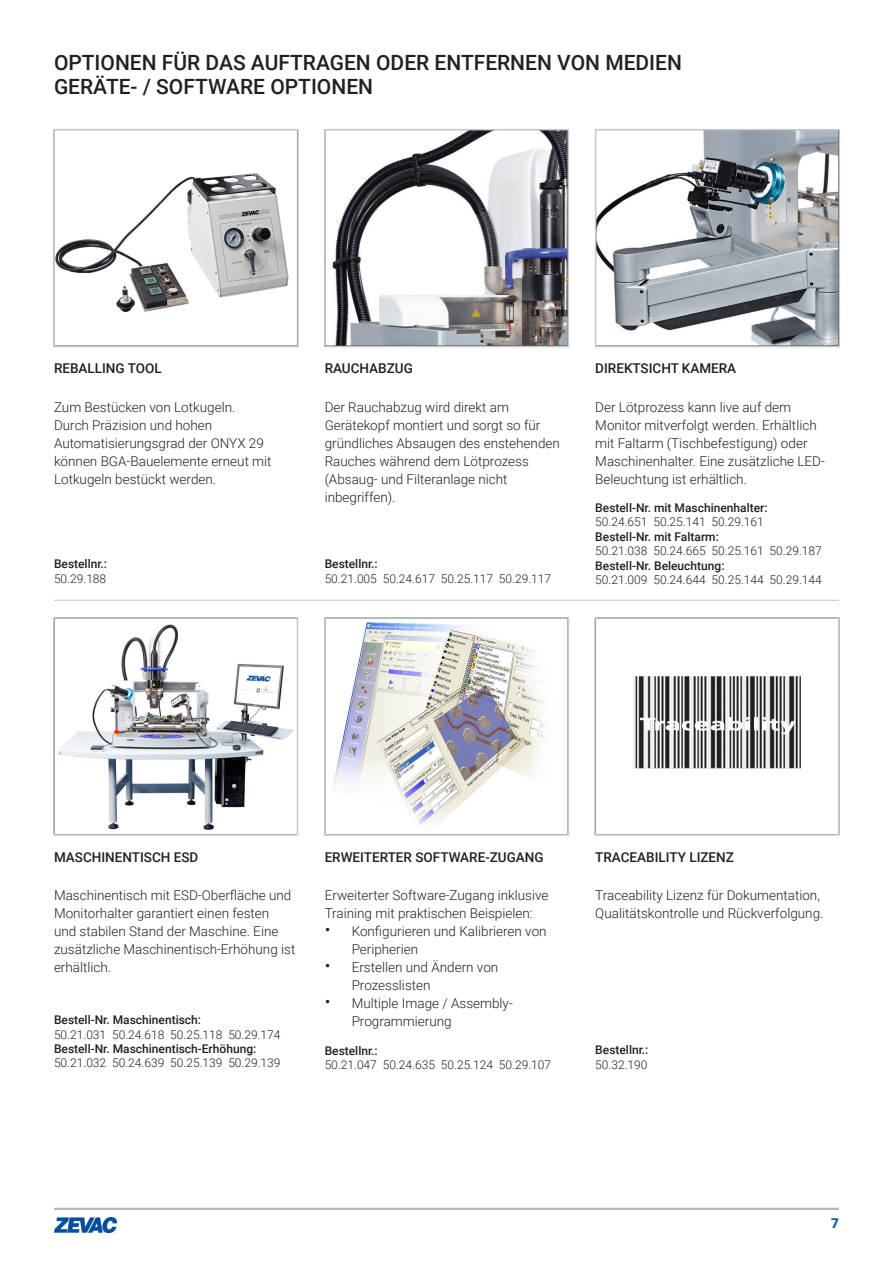
<style>
.page{position:relative;width:893px;height:1263px;background:#fff}
.page>*{position:absolute;margin:0;border:0;box-sizing:border-box;transform-origin:0 0}
.t1{font:500 21px "Roboto";color:#231f20}
.t2{font:300 13.5px/18px "Roboto";color:#231f20}
.t3{font:500 13.5px "Roboto";color:#231f20}
.t4{font:900 13.5px "Roboto";color:#105aa6}
.t5{font:300 12px "Roboto";color:#231f20}
.t6{font:500 12px "Roboto";color:#231f20}
.s1{font-size:18px}
</style>
<div class="page">
<img style="left:54px;top:1217px;width:63px;height:15px">
<hr style="left:54px;top:1208px;width:785px;height:1px;background:#c8c8c8">
<img style="left:57px;top:173px;width:232px;height:139px">
<img style="left:332px;top:132px;width:234px;height:212px">
<img style="left:598px;top:132px;width:239px;height:212px">
<img style="left:333px;top:622px;width:214px;height:204px">
<img style="left:633px;top:676px;width:168px;height:92px">
<img style="left:58px;top:624px;width:236px;height:206px">
<hr style="left:54px;top:600px;width:785px;height:1px;background:#c8c8c8">
<div style="left:54px;top:129px;width:245px;height:218px;border:2px solid #c8c8c8"></div>
<div style="left:324px;top:129px;width:245px;height:218px;border:2px solid #c8c8c8"></div>
<div style="left:595px;top:129px;width:245px;height:218px;border:2px solid #c8c8c8"></div>
<div style="left:594px;top:617px;width:245px;height:219px;border:2px solid #c8c8c8"></div>
<div style="left:324px;top:617px;width:245px;height:219px;border:2px solid #c8c8c8"></div>
<div style="left:53px;top:617px;width:245px;height:219px;border:2px solid #c8c8c8"></div>
<p class="t1" style="left:54px;top:48px;width:629px">OPTIONEN FÜR DAS AUFTRAGEN ODER ENTFERNEN VON MEDIEN</p>
<p class="t1" style="left:54px;top:72px;width:321px">GERÄTE- / SOFTWARE OPTIONEN</p>
<p class="t3" style="left:54px;top:359px;width:109px">REBALLING TOOL</p>
<p class="t2" style="left:54px;top:397px;width:219px">Zum Bestücken von Lotkugeln.<br>Durch Präzision und hohen<br>Automatisierungsgrad der ONYX 29 können BGA-Bauelemente erneut mit<br>Lotkugeln bestückt werden.</p>
<p class="t6" style="left:54px;top:556px;width:55px">Bestellnr.:</p>
<p class="t5" style="left:54px;top:570px;width:54px">50.29.188</p>
<p class="t3" style="left:325px;top:359px;width:90px">RAUCHABZUG</p>
<p class="t2" style="left:325px;top:397px;width:237px">Der Rauchabzug wird direkt am Gerätekopf montiert und sorgt so für gründliches Absaugen des enstehenden Rauches während dem Lötprozess</p>
<p class="t2" style="left:325px;top:469px;width:184px">(Absaug- und Filteranlage nicht inbegriffen).</p>
<p class="t6" style="left:325px;top:556px;width:55px">Bestellnr.:</p>
<p class="t5" style="left:325px;top:570px;width:228px">50.21.005 50.24.617 50.25.117 50.29.117</p>
<p class="t3" style="left:595px;top:359px;width:142px">DIREKTSICHT KAMERA</p>
<p class="t2" style="left:595px;top:397px;width:231px">Der Lötprozess kann live auf dem Monitor mitverfolgt werden. Erhältlich mit Faltarm (Tischbefestigung) oder Maschinenhalter. Eine zusätzliche LED-Beleuchtung ist erhältlich.</p>
<p class="t6" style="left:595px;top:499px;width:174px">Bestell-Nr. mit Maschinenhalter:</p>
<p class="t5" style="left:595px;top:514px;width:170px">50.24.651 50.25.141 50.29.161</p>
<p class="t6" style="left:595px;top:528px;width:125px">Bestell-Nr. mit Faltarm:</p>
<p class="t5" style="left:595px;top:542px;width:228px">50.21.038 50.24.665 50.25.161 50.29.187</p>
<p class="t6" style="left:595px;top:557px;width:131px">Bestell-Nr. Beleuchtung:</p>
<p class="t5" style="left:595px;top:571px;width:228px">50.21.009 50.24.644 50.25.144 50.29.144</p>
<p class="t3" style="left:54px;top:847px;width:146px">MASCHINENTISCH ESD</p>
<p class="t2" style="left:54px;top:886px;width:243px">Maschinentisch mit ESD-Oberfläche und Monitorhalter garantiert einen festen<br>und stabilen Stand der Maschine. Eine zusätzliche Maschinentisch-Erhöhung ist erhältlich.</p>
<p class="t6" style="left:54px;top:1011px;width:149px">Bestell-Nr. Maschinentisch:</p>
<p class="t5" style="left:54px;top:1026px;width:228px">50.21.031 50.24.618 50.25.118 50.29.174</p>
<p class="t6" style="left:54px;top:1040px;width:204px">Bestell-Nr. Maschinentisch-Erhöhung:</p>
<p class="t5" style="left:54px;top:1055px;width:228px">50.21.032 50.24.639 50.25.139 50.29.139</p>
<p class="t3" style="left:325px;top:847px;width:220px">ERWEITERTER SOFTWARE-ZUGANG</p>
<p class="t2" style="left:325px;top:886px;width:225px">Erweiterter Software-Zugang inklusive<br>Training mit praktischen Beispielen:</p>
<p class="t2" style="left:352px;top:922px;width:196px;text-indent:-27px"><span class="s1">•</span> Konfigurieren und Kalibrieren von<br>Peripherien</p>
<p class="t2" style="left:352px;top:958px;width:148px;text-indent:-27px"><span class="s1">•</span> Erstellen und Ändern von<br>Prozesslisten</p>
<p class="t2" style="left:352px;top:994px;width:163px;text-indent:-27px"><span class="s1">•</span> Multiple Image / Assembly-<br>Programmierung</p>
<p class="t6" style="left:325px;top:1042px;width:55px">Bestellnr.:</p>
<p class="t5" style="left:325px;top:1056px;width:228px">50.21.047 50.24.635 50.25.124 50.29.107</p>
<p class="t3" style="left:595px;top:847px;width:140px">TRACEABILITY LIZENZ</p>
<p class="t2" style="left:595px;top:886px;width:230px">Traceability Lizenz für Dokumentation,<br>Qualitätskontrolle und Rückverfolgung.</p>
<p class="t6" style="left:595px;top:1041px;width:55px">Bestellnr.:</p>
<p class="t5" style="left:595px;top:1056px;width:54px">50.32.190</p>
<p class="t4" style="left:831px;top:1213px;width:9px">7</p>
</div>
